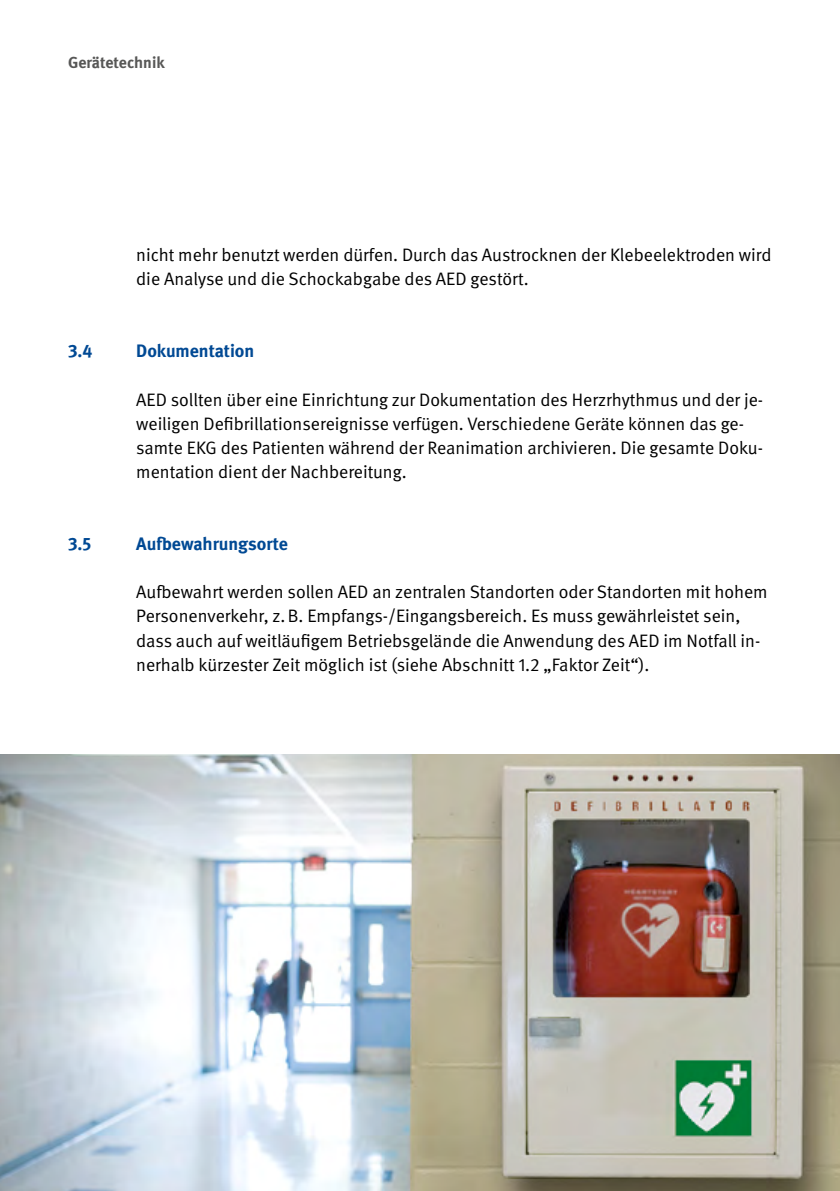
<style>
.page{position:relative;width:840px;height:1191px;background:#fff}
.page>*{position:absolute;margin:0;border:0;box-sizing:border-box;transform-origin:0 0}
.FT{font:18px/24px "DGUV Meta";color:#000}
.t1{font:700 18px "DGUV Meta";color:#004994}
.t2{font:700 16px "DGUV Meta";color:#575756}
</style>
<div class="page">
<img style="left:0;top:754px;width:839px;height:437px">
<p class="t2" style="left:68px;top:53px;width:98px">Gerätetechnik</p>
<p class="FT" style="left:136px;top:243px;width:636px">nicht mehr benutzt werden dürfen. Durch das Austrocknen der Klebeelektroden wird die Analyse und die Schockabgabe des AED gestört.</p>
<h2 class="t1" style="left:68px;top:340px;width:26px">3.4</h2>
<h2 class="t1" style="left:136px;top:340px;width:120px">Dokumentation</h2>
<p class="FT" style="left:136px;top:388px;width:628px">AED sollten über eine Einrichtung zur Dokumentation des Herzrhythmus und der je&shy;weiligen Defibrillationsereignisse verfügen. Verschiedene Geräte können das ge&shy;samte EKG des Patienten während der Reanimation archivieren. Die gesamte Doku&shy;mentation dient der Nachbereitung.</p>
<h2 class="t1" style="left:68px;top:533px;width:25px">3.5</h2>
<h2 class="t1" style="left:136px;top:533px;width:153px">Aufbewahrungsorte</h2>
<p class="FT" style="left:136px;top:580px;width:632px">Aufbewahrt werden sollen AED an zentralen Standorten oder Standorten mit hohem Personenverkehr, z.B. Empfangs-/Eingangsbereich. Es muss gewährleistet sein, dass auch auf weitläufigem Betriebsgelände die Anwendung des AED im Notfall in&shy;nerhalb kürzester Zeit möglich ist (siehe Abschnitt 1.2 „Faktor Zeit“).</p>
</div>
